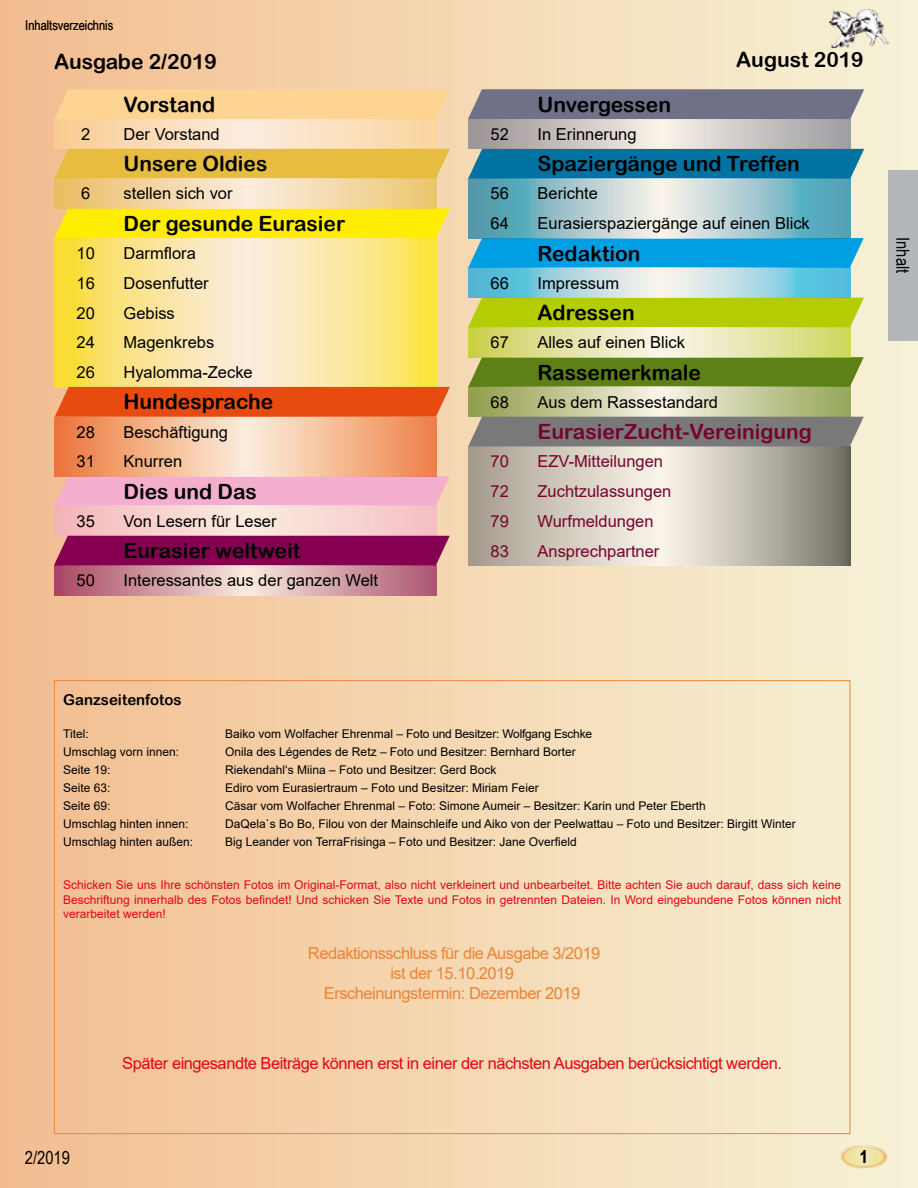
<style>
.page{position:relative;width:918px;height:1188px;background:#fff}
.page>*{position:absolute;margin:0;border:0;box-sizing:border-box;transform-origin:0 0}
.t1{font:21px "Arial Rounded MT Bold";color:#000}
.t2{font:21px "Arial Rounded MT Bold";color:#76032d}
.t3{font:18px "Arial Narrow";color:#000}
.t4{font:700 18px "Arial Narrow";color:#000}
.t5{font:16.5px "Arial";color:#000}
.t6{font:16.5px/19.8px "Arial";letter-spacing:-.03em;color:#e98536;text-align:center}
.t7{font:16.5px "Arial";letter-spacing:-.03em;color:#e30613}
.t8{font:16.5px "Arial";color:#76032d}
.t9{font:15px "Arial Rounded MT Bold";color:#000}
.t10{font:13.5px "Arial Narrow";color:#000}
.t11{font:12px "Arial";color:#000}
.t12{font:12px/14.4px "Arial";color:#e30613;text-align:justify}
.t13{font:12px "Arial";letter-spacing:-.02em;color:#000}
</style>
<div class="page">
<div style="left:0;top:0;width:918px;height:1188px;background:linear-gradient(to right,#f3bd8f,#f6f2d6)"></div>
<svg style="left:468px;top:357px;width:396px;height:30px;background:#678822"></svg>
<svg style="left:468px;top:387px;width:382px;height:30px;background:#c4c99a"></svg>
<svg style="left:54px;top:238px;width:382px;height:149px;background:#fae694"></svg>
<svg style="left:54px;top:119px;width:382px;height:30px;background:#fadeb9"></svg>
<div style="left:54px;top:89px;width:396px;height:30px;background:#fdd491"></div>
<svg style="left:54px;top:208px;width:396px;height:30px;background:#feeb09"></svg>
<div style="left:55px;top:387px;width:395px;height:30px;background:#e84b0f"></div>
<svg style="left:55px;top:476px;width:395px;height:30px;background:#f4afcb"></svg>
<div style="left:468px;top:149px;width:396px;height:30px;background:#0073a3"></div>
<div style="left:468px;top:298px;width:396px;height:29px;background:#b4cc04"></div>
<svg style="left:54px;top:417px;width:382px;height:59px;background:#f4b58d"></svg>
<svg style="left:54px;top:506px;width:382px;height:30px;background:#f6d1ce"></svg>
<svg style="left:468px;top:238px;width:396px;height:30px;background:#0da3e1"></svg>
<svg style="left:468px;top:179px;width:382px;height:59px;background:#9cc5cc"></svg>
<div style="left:888px;top:170px;width:30px;height:170px;background:#b3b7ba"></div>
<svg style="left:468px;top:268px;width:382px;height:30px;background:#a0d5e1"></svg>
<svg style="left:468px;top:327px;width:382px;height:30px;background:#e3e4a3"></svg>
<svg style="left:54px;top:536px;width:396px;height:30px;background:#8b0b57"></svg>
<svg style="left:54px;top:566px;width:382px;height:29px;background:#d19ba3"></svg>
<svg style="left:468px;top:446px;width:382px;height:120px;background:#c5beb3"></svg>
<div style="left:468px;top:417px;width:396px;height:29px;background:#797979"></div>
<div style="left:468px;top:89px;width:396px;height:30px;background:#6e7187"></div>
<svg style="left:468px;top:119px;width:382px;height:30px;background:#c8c3c1"></svg>
<svg style="left:54px;top:149px;width:396px;height:30px;background:#e7be47"></svg>
<svg style="left:54px;top:179px;width:382px;height:29px;background:#f3d6a3"></svg>
<p class="t10" style="left:25px;top:15px;width:89px">Inhaltsverzeichnis</p>
<h1 class="t1" style="left:54px;top:49px;width:165px">Ausgabe 2/2019</h1>
<h1 class="t1" style="left:736px;top:48px;width:129px">August 2019</h1>
<h1 class="t1" style="left:123px;top:92px;width:93px">Vorstand</h1>
<h3 class="t5" style="left:81px;top:123px;width:11px">2</h3>
<h3 class="t5" style="left:123px;top:123px;width:98px">Der Vorstand</h3>
<h1 class="t1" style="left:123px;top:151px;width:145px">Unsere Oldies</h1>
<h3 class="t5" style="left:81px;top:182px;width:11px">6</h3>
<h3 class="t5" style="left:123px;top:182px;width:111px">stellen sich vor</h3>
<h1 class="t1" style="left:123px;top:211px;width:223px">Der gesunde Eurasier</h1>
<h3 class="t5" style="left:77px;top:242px;width:20px">10</h3>
<h3 class="t5" style="left:123px;top:242px;width:74px">Darmflora</h3>
<h3 class="t5" style="left:77px;top:272px;width:20px">16</h3>
<h3 class="t5" style="left:123px;top:272px;width:87px">Dosenfutter</h3>
<h3 class="t5" style="left:77px;top:301px;width:20px">20</h3>
<h3 class="t5" style="left:123px;top:301px;width:53px">Gebiss</h3>
<h3 class="t5" style="left:77px;top:331px;width:20px">24</h3>
<h3 class="t5" style="left:123px;top:331px;width:92px">Magenkrebs</h3>
<h3 class="t5" style="left:77px;top:361px;width:20px">26</h3>
<h3 class="t5" style="left:123px;top:361px;width:131px">Hyalomma-Zecke</h3>
<h1 class="t1" style="left:123px;top:390px;width:151px">Hundesprache</h1>
<h3 class="t5" style="left:77px;top:420px;width:20px">28</h3>
<h3 class="t5" style="left:123px;top:420px;width:106px">Beschäftigung</h3>
<h3 class="t5" style="left:77px;top:450px;width:20px">31</h3>
<h3 class="t5" style="left:123px;top:450px;width:60px">Knurren</h3>
<h1 class="t1" style="left:123px;top:479px;width:135px">Dies und Das</h1>
<h3 class="t5" style="left:77px;top:510px;width:20px">35</h3>
<h3 class="t5" style="left:123px;top:510px;width:155px">Von Lesern für Leser</h3>
<h1 class="t1" style="left:123px;top:538px;width:178px">Eurasier weltweit</h1>
<h3 class="t5" style="left:77px;top:569px;width:20px">50</h3>
<h3 class="t5" style="left:123px;top:569px;width:256px">Interessantes aus der ganzen Welt</h3>
<h1 class="t1" style="left:537px;top:92px;width:135px">Unvergessen</h1>
<h3 class="t5" style="left:491px;top:123px;width:20px">52</h3>
<h3 class="t5" style="left:537px;top:123px;width:101px">In Erinnerung</h3>
<h1 class="t1" style="left:537px;top:151px;width:264px">Spaziergänge und Treffen</h1>
<h3 class="t5" style="left:491px;top:182px;width:20px">56</h3>
<h3 class="t5" style="left:537px;top:182px;width:62px">Berichte</h3>
<h3 class="t5" style="left:491px;top:212px;width:20px">64</h3>
<h3 class="t5" style="left:537px;top:212px;width:274px">Eurasierspaziergänge auf einen Blick</h3>
<h1 class="t1" style="left:537px;top:241px;width:105px">Redaktion</h1>
<h3 class="t5" style="left:491px;top:272px;width:20px">66</h3>
<h3 class="t5" style="left:537px;top:272px;width:83px">Impressum</h3>
<h1 class="t1" style="left:537px;top:300px;width:99px">Adressen</h1>
<h3 class="t5" style="left:491px;top:331px;width:20px">67</h3>
<h3 class="t5" style="left:537px;top:331px;width:149px">Alles auf einen Blick</h3>
<h1 class="t1" style="left:537px;top:360px;width:165px">Rassemerkmale</h1>
<h3 class="t5" style="left:491px;top:391px;width:20px">68</h3>
<h3 class="t5" style="left:537px;top:391px;width:182px">Aus dem Rassestandard</h3>
<h1 class="t2" style="left:537px;top:419px;width:276px">EurasierZucht-Vereinigung</h1>
<h3 class="t8" style="left:491px;top:450px;width:20px">70</h3>
<h3 class="t8" style="left:537px;top:450px;width:127px">EZV-Mitteilungen</h3>
<h3 class="t8" style="left:491px;top:480px;width:20px">72</h3>
<h3 class="t8" style="left:537px;top:480px;width:135px">Zuchtzulassungen</h3>
<h3 class="t8" style="left:491px;top:510px;width:20px">79</h3>
<h3 class="t8" style="left:537px;top:510px;width:118px">Wurfmeldungen</h3>
<h3 class="t8" style="left:491px;top:539px;width:20px">83</h3>
<h3 class="t8" style="left:537px;top:539px;width:123px">Ansprechpartner</h3>
<h2 class="t3" style="left:916px;top:237px;width:38px;rotate:90deg">Inhalt</h2>
<p class="t9" style="left:63px;top:691px;width:120px">Ganzseitenfotos</p>
<p class="t11" style="left:63px;top:726px;width:27px">Titel:</p>
<p class="t13" style="left:225px;top:726px;width:368px">Baiko vom Wolfacher Ehrenmal – Foto und Besitzer: Wolfgang Eschke</p>
<p class="t11" style="left:63px;top:744px;width:118px">Umschlag vorn innen:</p>
<p class="t11" style="left:225px;top:744px;width:352px">Onila des Légendes de Retz – Foto und Besitzer: Bernhard Borter</p>
<p class="t11" style="left:63px;top:762px;width:49px">Seite 19:</p>
<p class="t11" style="left:225px;top:762px;width:273px">Riekendahl‘s Miina – Foto und Besitzer: Gerd Bock</p>
<p class="t11" style="left:63px;top:780px;width:49px">Seite 63:</p>
<p class="t11" style="left:225px;top:780px;width:315px">Ediro vom Eurasiertraum – Foto und Besitzer: Miriam Feier</p>
<p class="t11" style="left:63px;top:798px;width:49px">Seite 69:</p>
<p class="t11" style="left:225px;top:798px;width:482px">Cäsar vom Wolfacher Ehrenmal – Foto: Simone Aumeir – Besitzer: Karin und Peter Eberth</p>
<p class="t11" style="left:63px;top:816px;width:127px">Umschlag hinten innen:</p>
<p class="t11" style="left:225px;top:816px;width:572px">DaQela`s Bo Bo, Filou von der Mainschleife und Aiko von der Peelwattau – Foto und Besitzer: Birgitt Winter</p>
<p class="t11" style="left:63px;top:834px;width:132px">Umschlag hinten außen:</p>
<p class="t11" style="left:225px;top:834px;width:353px">Big Leander von TerraFrisinga – Foto und Besitzer: Jane Overfield</p>
<p class="t12" style="left:63px;top:878px;width:779px">Schicken Sie uns Ihre schönsten Fotos im Original-Format, also nicht verkleinert und unbearbeitet. Bitte achten Sie auch darauf, dass sich keine Beschriftung innerhalb des Fotos befindet! Und schicken Sie Texte und Fotos in getrennten Dateien. In Word eingebundene Fotos können nicht verarbeitet werden!</p>
<h3 class="t6" style="left:308px;top:944px;width:294px">Redaktionsschluss für die Ausgabe 3/2019 ist der 15.10.2019<br>Erscheinungstermin: Dezember 2019</h3>
<h3 class="t7" style="left:122px;top:1052px;width:661px">Später eingesandte Beiträge können erst in einer der nächsten Ausgaben berücksichtigt werden.</h3>
<h2 class="t3" style="left:25px;top:1145px;width:47px">2/2019</h2>
<h2 class="t4" style="left:860px;top:1143px;width:10px">1</h2>
</div>
